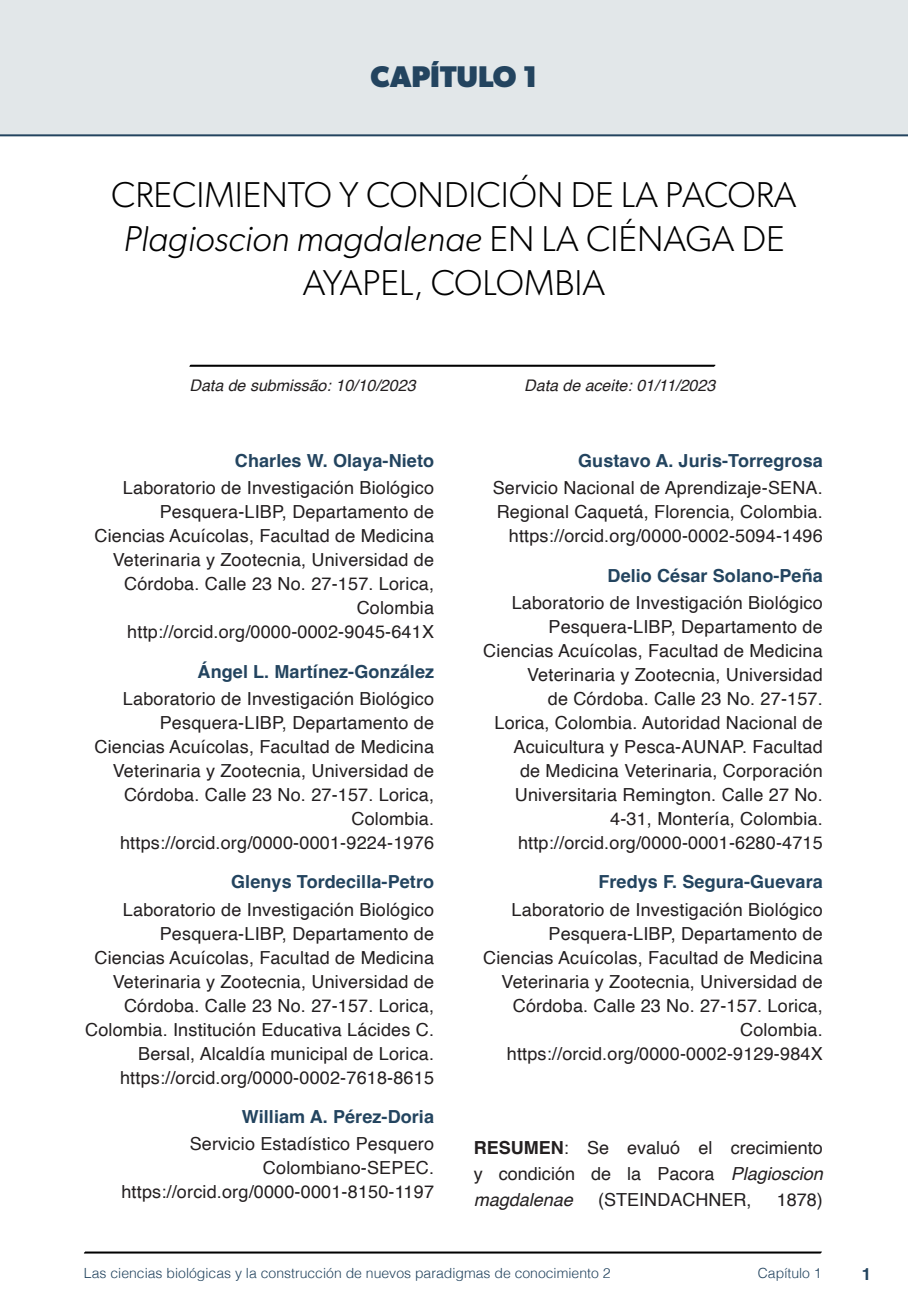
<style>
.page{position:relative;width:908px;height:1304px;background:#fff}
.page>*{position:absolute;margin:0;border:0;box-sizing:border-box;transform-origin:0 0}
.t1{font:300 36px/44px "Gibson";color:#000;text-align:center}
.t2{font:700 30px "Gibson";color:#23445f}
.t3{font:18px/24px "Helvetica";letter-spacing:.01em;color:#231f20;text-align:right}
.t4{font:700 18px "Helvetica";letter-spacing:.005em;color:#23445f}
.t5{font:700 16.8px "Helvetica";color:#23445f}
.t6{font:italic 16px "Helvetica";color:#231f20}
.t7{font:300 14px "Helvetica";color:#23445f}
.s1{font-style:italic}
.s2{font-weight:700}
</style>
<div class="page">
<svg style="left:84px;top:1251px;width:737px;height:3px;background:#515151"></svg>
<div style="left:0;top:0;width:907px;height:136px;background:#e2e7e9"></div>
<svg style="left:189px;top:364px;width:526px;height:3px;background:#4f4f4f"></svg>
<div style="left:64px;top:74px;width:61px;height:54px;background:#e2e7e9"></div>
<h2 class="t2" style="left:370px;top:58px;width:168px">CAPÍTULO 1</h2>
<h1 class="t1" style="left:111px;top:172px;width:686px">CRECIMIENTO Y CONDICIÓN DE LA PACORA<br><span class="s1">Plagioscion magdalenae</span> EN LA CIÉNAGA DE<br>AYAPEL, COLOMBIA</h1>
<p class="t6" style="left:189px;top:373px;width:227px">Data de submissão: 10/10/2023</p>
<p class="t6" style="left:524px;top:373px;width:192px">Data de aceite: 01/11/2023</p>
<p class="t4" style="left:235px;top:450px;width:200px">Charles W. Olaya-Nieto</p>
<p class="t3" style="left:94px;top:477px;width:341px">Laboratorio de Investigación Biológico Pesquera-LIBP, Departamento de Ciencias Acuícolas, Facultad de Medicina Veterinaria y Zootecnia, Universidad de Córdoba. Calle 23 No. 27-157. Lorica, Colombia http://orcid.org/0000-0002-9045-641X</p>
<p class="t4" style="left:197px;top:660px;width:238px">Ángel L. Martínez-González</p>
<p class="t3" style="left:94px;top:687px;width:341px">Laboratorio de Investigación Biológico Pesquera-LIBP, Departamento de Ciencias Acuícolas, Facultad de Medicina Veterinaria y Zootecnia, Universidad de Córdoba. Calle 23 No. 27-157. Lorica, Colombia. https://orcid.org/0000-0001-9224-1976</p>
<p class="t4" style="left:231px;top:871px;width:204px">Glenys Tordecilla-Petro</p>
<p class="t3" style="left:85px;top:898px;width:350px">Laboratorio de Investigación Biológico Pesquera-LIBP, Departamento de Ciencias Acuícolas, Facultad de Medicina Veterinaria y Zootecnia, Universidad de Córdoba. Calle 23 No. 27-157. Lorica, Colombia. Institución Educativa Lácides C.<br>Bersal, Alcaldía municipal de Lorica. https://orcid.org/0000-0002-7618-8615</p>
<p class="t4" style="left:242px;top:1106px;width:194px">William A. Pérez-Doria</p>
<p class="t3" style="left:121px;top:1133px;width:314px">Servicio Estadístico Pesquero<br>Colombiano-SEPEC. https://orcid.org/0000-0001-8150-1197</p>
<p class="t4" style="left:578px;top:450px;width:246px">Gustavo A. Juris-Torregrosa</p>
<p class="t3" style="left:492px;top:476px;width:331px">Servicio Nacional de Aprendizaje-SENA.<br>Regional Caquetá, Florencia, Colombia. https://orcid.org/0000-0002-5094-1496</p>
<p class="t4" style="left:607px;top:564px;width:217px">Delio César Solano-Peña</p>
<p class="t3" style="left:483px;top:591px;width:341px">Laboratorio de Investigación Biológico Pesquera-LIBP, Departamento de Ciencias Acuícolas, Facultad de Medicina Veterinaria y Zootecnia, Universidad<br>de Córdoba. Calle 23 No. 27-157.<br>Lorica, Colombia. Autoridad Nacional de Acuicultura y Pesca-AUNAP. Facultad<br>de Medicina Veterinaria, Corporación Universitaria Remington. Calle 27 No.<br>4-31, Montería, Colombia. http://orcid.org/0000-0001-6280-4715</p>
<p class="t4" style="left:598px;top:871px;width:226px">Fredys F. Segura-Guevara</p>
<p class="t3" style="left:483px;top:898px;width:341px">Laboratorio de Investigación Biológico Pesquera-LIBP, Departamento de Ciencias Acuícolas, Facultad de Medicina Veterinaria y Zootecnia, Universidad de Córdoba. Calle 23 No. 27-157. Lorica, Colombia. https://orcid.org/0000-0002-9129-984X</p>
<p class="t3" style="left:473px;top:1135px;width:350px;line-height:26px;text-align:justify"><span class="s2">RESUMEN</span>: Se evaluó el crecimiento y condición de la Pacora <span class="s1">Plagioscion magdalenae</span></p>
<p class="t3" style="left:598px;top:1188px;width:154px">(STEINDACHNER,</p>
<p class="t3" style="left:776px;top:1188px;width:48px">1878)</p>
<p class="t7" style="left:84px;top:1261px;width:527px">Las ciencias biológicas y la construcción de nuevos paradigmas de conocimiento 2</p>
<p class="t7" style="left:757px;top:1261px;width:65px">Capítulo 1</p>
<p class="t5" style="left:861px;top:1264px;width:11px">1</p>
</div>
